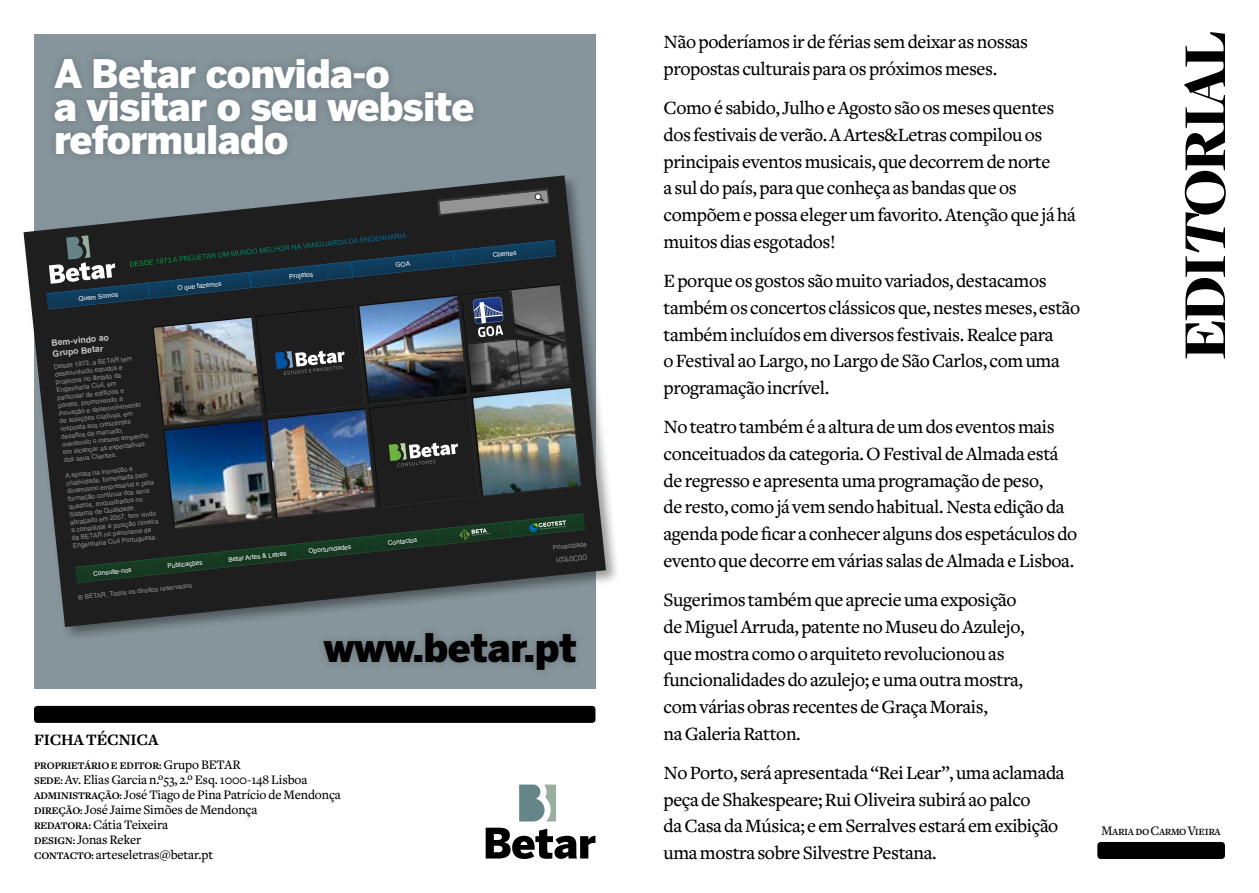
<style>
.page{position:relative;width:1259px;height:893px;background:#fff}
.page>*{position:absolute;margin:0;border:0;box-sizing:border-box;transform-origin:0 0}
.t1{font:63px "Freight Disp Black SC";letter-spacing:-.04em;color:#000}
.t2{font:900 39px/33px "Benton Sans";letter-spacing:-.02em;color:#fff}
.t3{font:900 39px "Benton Sans";letter-spacing:-.01em;color:#000}
.t4{font:500 19.5px/26.7px "Freight Text";letter-spacing:-.02em;color:#000}
.t5{font:700 16.5px "Freight Text";letter-spacing:-.01em;color:#000}
.t6{font:500 13.5px/15px "Freight Text";letter-spacing:-.01em;color:#000}
.t7{font:13.5px "Freight Text Medium SC";letter-spacing:-.03em;color:#000;scale:.96 1}
.t8{font:700 10.5px "Freight Text";letter-spacing:-.01em;color:#000}
.t9{font:700 8.7px/10.5px "Arial";color:#c7c7c7}
.t10{font:6.6px/7.8px "Arial";color:#949494}
.t11{font:6.6px "Arial";color:#fff}
.s1{font-weight:500;font-size:13.5px}
.s2{font-weight:700;font-size:10.5px}
.s3{font-family:"Freight Disp Black Italic SC"}
</style>
<div class="page">
<div style="left:1097px;top:842px;width:128px;height:17px;background:#000;border-radius:3px"></div>
<div style="left:34px;top:706px;width:561px;height:17px;background:#000;border-radius:3px"></div>
<svg style="left:519px;top:785px;width:37px;height:36px"></svg>
<svg style="left:486px;top:828px;width:109px;height:31px"></svg>
<div style="left:34px;top:34px;width:561px;height:655px;background:#86959b"></div>
<div style="left:46px;top:51px;width:436px;height:112px;background:#000;opacity:.2"></div>
<div style="left:315px;top:624px;width:270px;height:55px;background:#000;opacity:.2"></div>
<div style="left:21px;top:173px;width:599px;height:469px;background:#000;opacity:.4"></div>
<svg style="left:23px;top:175px;width:583px;height:452px"></svg>
<svg style="left:437px;top:188px;width:113px;height:28px"></svg>
<img style="left:46px;top:233px;width:542px;height:350px">
<h2 class="t2" style="left:54px;top:57px;width:422px">A Betar convida-o<br>a visitar o seu website reformulado</h2>
<p class="t11" style="left:78px;top:294px;width:41px;rotate:-6deg">Quem Somos</p>
<p class="t11" style="left:177px;top:284px;width:46px;rotate:-6deg">O que fazemos</p>
<p class="t11" style="left:289px;top:272px;width:25px;rotate:-6deg">Projetos</p>
<p class="t9" style="left:51px;top:338px;width:59px;rotate:-6deg">Bem-vindo ao<br>Grupo Betar</p>
<p class="t10" style="left:54px;top:363px;width:88px;rotate:-6deg">Desde 1973, a BETAR tem desenvolvido estudos e projectos no âmbito da<br>Engenharia Civil, em particular de edifícios e pontes, promovendo a inovação e desenvolvimento de soluções criativas, em resposta aos crescentes desafios de mercado, mantendo o mesmo empenho em alcançar as expectativas dos seus Clientes.</p>
<p class="t10" style="left:65px;top:472px;width:89px;rotate:-6deg">A aposta na inovação e criatividade, fomentada pelo dinamismo empresarial e pela formação contínua dos seus quadros, enquadrados no<br>Sistema de Qualidade, abraçado em 2007, tem vindo a consolidar a posição cimeira da BETAR no panorama da<br>Engenharia Civil Portuguesa.</p>
<p class="t11" style="left:93px;top:569px;width:40px;rotate:-6deg">Consulte-nos</p>
<p class="t11" style="left:167px;top:562px;width:37px;rotate:-6deg">Publicações</p>
<p class="t11" style="left:228px;top:555px;width:60px;rotate:-6deg">Betar Artes &amp; Letras</p>
<p class="t11" style="left:308px;top:547px;width:44px;rotate:-6deg">Oportunidades</p>
<p class="t10" style="left:78px;top:593px;width:116px;rotate:-6deg">® BETAR, Todos os direitos reservados</p>
<p class="t11" style="left:387px;top:538px;width:31px;rotate:-6deg">Contactos</p>
<p class="t11" style="left:492px;top:251px;width:25px;rotate:-6deg">Clientes</p>
<p class="t10" style="left:552px;top:544px;width:36px;rotate:-6deg">Privacidade</p>
<h2 class="t3" style="left:324px;top:625px;width:254px">www.betar.pt</h2>
<p class="t5" style="left:34px;top:731px;width:126px">FICHA TÉCNICA</p>
<p class="t8" style="left:34px;top:760px;width:208px">PROPRIETÁRIO E EDITOR: <span class="s1">Grupo BETAR</span></p>
<p class="t6" style="left:34px;top:772px;width:308px"><span class="s2">SEDE:</span> Av. Elias Garcia n.º53, 2.º Esq. 1000-148 Lisboa <span class="s2">ADMINISTRAÇÃO:</span> José Tiago de Pina Patrício de Mendonça <span class="s2">DIREÇÃO:</span> José Jaime Simões de Mendonça<br><span class="s2">REDATORA:</span> Cátia Teixeira<br><span class="s2">DESIGN:</span> Jonas Reker<br><span class="s2">CONTACTO:</span> arteseletras@betar.pt</p>
<p class="t4" style="left:663px;top:29px;width:366px">Não poderíamos ir de férias sem deixar as nossas propostas culturais para os próximos meses.</p>
<p class="t4" style="left:663px;top:95px;width:414px">Como é sabido, Julho e Agosto são os meses quentes dos festivais de verão. A Artes&amp;Letras compilou os principais eventos musicais, que decorrem de norte<br>a sul do país, para que conheça as bandas que os compõem e possa eleger um favorito. Atenção que já há muitos dias esgotados!</p>
<p class="t4" style="left:663px;top:268px;width:418px">E porque os gostos são muito variados, destacamos também os concertos clássicos que, nestes meses, estão também incluídos em diversos festivais. Realce para<br>o Festival ao Largo, no Largo de São Carlos, com uma programação incrível.</p>
<p class="t4" style="left:663px;top:414px;width:415px">No teatro também é a altura de um dos eventos mais conceituados da categoria. OFestival de Almada está de regresso e apresenta uma programação de peso,<br>de resto, como já vem sendo habitual. Nesta edição da agenda pode ficar a conhecer alguns dos espetáculos do evento que decorre em várias salas de Almada e Lisboa.</p>
<p class="t4" style="left:663px;top:587px;width:363px">Sugerimos também que aprecie uma exposição de Miguel Arruda, patente no Museu do Azulejo, que mostra como o arquiteto revolucionou as funcionalidades do azulejo; e uma outra mostra, com várias obras recentes de Graça Morais,<br>na Galeria Ratton.</p>
<p class="t4" style="left:663px;top:760px;width:402px">No Porto, será apresentada “Rei Lear”, uma aclamada peça de Shakespeare; Rui Oliveira subirá ao palco<br>da Casa da Música; e em Serralves estará em exibição uma mostra sobre Silvestre Pestana.</p>
<h1 class="t1" style="left:1170px;top:360px;width:331px;rotate:-90deg">EDI<span class="s3">T</span>ORIAL</h1>
<p class="t7" style="left:1101px;top:823px;width:126px">Maria do Carmo Vieira</p>
</div>
